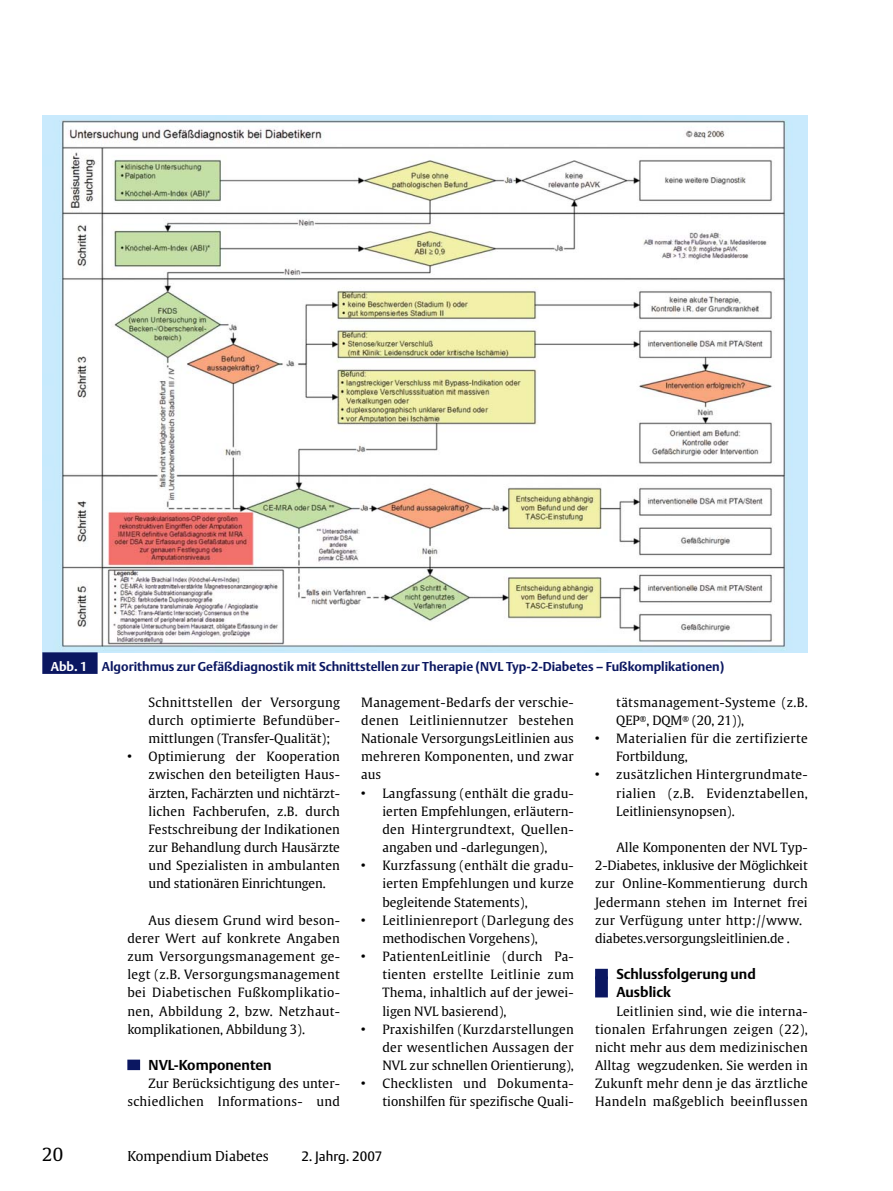
<style>
.page{position:relative;width:893px;height:1191px;background:#fff}
.page>*{position:absolute;margin:0;border:0;box-sizing:border-box;transform-origin:0 0}
.t1{font:18px "Thieme Gulliver";color:#000}
.t2{font:700 14.25px/18.1px "Thieme Argo One";color:#000}
.t3{font:13.5px "Thieme Gulliver";color:#000}
.t4{font:13.5px "Thieme Argo Two";color:#000}
.t5{font:12.75px/18.1px "Thieme Gulliver";letter-spacing:.01em;color:#000;text-align:justify}
.t6{font:700 12.75px "Thieme Argo One";color:#0b1761}
.s1{color:#fff}
</style>
<div class="page">
<div style="left:127px;top:1059px;width:13px;height:11px;background:#0b1761"></div>
<div style="left:595px;top:968px;width:13px;height:11px;background:#0b1761"></div>
<div style="left:595px;top:976px;width:13px;height:21px;background:#0b1761"></div>
<img style="left:42px;top:115px;width:766px;height:537px">
<div style="left:42px;top:652px;width:56px;height:22px;background:#0b1761"></div>
<p class="t6" style="left:51px;top:660px;width:675px"><span class="s1">Abb. 1</span> Algorithmus zur Gefäßdiagnostik mit Schnittstellen zur Therapie (NVL Typ-2-Diabetes – Fußkomplikationen)</p>
<p class="t5" style="left:149px;top:694px;width:193px">Schnittstellen der Versorgung durch optimierte Befundüber&shy;mittlungen (Transfer-Qualität);</p>
<p class="t5" style="left:149px;top:749px;width:193px;text-indent:-21px">• Optimierung der Kooperation zwischen den beteiligten Haus&shy;ärzten, Fachärzten und nichtärzt&shy;lichen Fachberufen, z.B. durch Festschreibung der Indikationen zur Behandlung durch Hausärzte und Spezialisten in ambulanten und stationären Einrichtungen.</p>
<p class="t5" style="left:127px;top:912px;width:214px;text-indent:21px">Aus diesem Grund wird beson&shy;derer Wert auf konkrete Angaben zum Versorgungsmanagement ge&shy;legt (z.B. Versorgungsmanagement bei Diabetischen Fußkomplikatio&shy;nen, Abbildung 2, bzw. Netzhaut&shy;komplikationen, Abbildung 3).</p>
<p class="t2" style="left:149px;top:1057px;width:124px">NVL-Komponenten</p>
<p class="t5" style="left:127px;top:1075px;width:214px;text-align:right">Zur Berücksichtigung des unter&shy;schiedlichen Informations- und</p>
<p class="t5" style="left:361px;top:694px;width:214px">Management-Bedarfs der verschie&shy;denen Leitliniennutzer bestehen Nationale VersorgungsLeitlinien aus mehreren Komponenten, und zwar aus</p>
<p class="t5" style="left:382px;top:785px;width:193px;text-indent:-21px">• Langfassung (enthält die gradu&shy;ierten Empfehlungen, erläutern&shy;den Hintergrundtext, Quellen&shy;angaben und -darlegungen),</p>
<p class="t5" style="left:382px;top:857px;width:193px;text-indent:-21px">• Kurzfassung (enthält die gradu&shy;ierten Empfehlungen und kurze begleitende Statements),</p>
<p class="t5" style="left:382px;top:912px;width:193px;text-indent:-21px">• Leitlinienreport (Darlegung des methodischen Vorgehens),</p>
<p class="t5" style="left:382px;top:948px;width:193px;text-indent:-21px">• PatientenLeitlinie (durch Pa&shy;tienten erstellte Leitlinie zum Thema, inhaltlich auf der jewei&shy;ligen NVL basierend),</p>
<p class="t5" style="left:382px;top:1021px;width:193px;text-indent:-21px">• Praxishilfen (Kurzdarstellungen der wesentlichen Aussagen der NVL zur schnellen Orientierung),</p>
<p class="t5" style="left:361px;top:1075px;width:214px;text-align:right">• Checklisten und Dokumenta&shy;tionshilfen für spezifische Quali-</p>
<h1 class="t1" style="left:42px;top:1147px;width:22px">20</h1>
<p class="t3" style="left:127px;top:1150px;width:143px">Kompendium Diabetes</p>
<p class="t4" style="left:301px;top:1150px;width:83px">2. Jahrg. 2007</p>
<p class="t5" style="left:616px;top:694px;width:193px">tätsmanagement-Systeme (z.B.<br>QEP<sup>®</sup>, DQM<sup>®</sup> (20, 21)),</p>
<p class="t5" style="left:616px;top:730px;width:193px;text-indent:-21px">• Materialien für die zertifizierte<br>Fortbildung,</p>
<p class="t5" style="left:616px;top:767px;width:193px;text-indent:-21px">• zusätzlichen Hintergrundmate&shy;rialien (z.B. Evidenztabellen, Leitliniensynopsen).</p>
<p class="t5" style="left:595px;top:839px;width:214px;text-align:left;text-indent:21px">Alle Komponenten der NVL Typ-2-Diabetes, inklusive der Möglichkeit zur Online-Kommentierung durch Jedermann stehen im Internet frei zur Verfügung unter http://www. diabetes.versorgungsleitlinien.de .</p>
<p class="t2" style="left:616px;top:966px;width:141px">Schlussfolgerung und<br>Ausblick</p>
<p class="t5" style="left:595px;top:1003px;width:214px;text-indent:21px">Leitlinien sind, wie die interna&shy;tionalen Erfahrungen zeigen (22), nicht mehr aus dem medizinischen Alltag wegzudenken. Sie werden in Zukunft mehr denn je das ärztliche Handeln maßgeblich beeinflussen</p>
</div>
